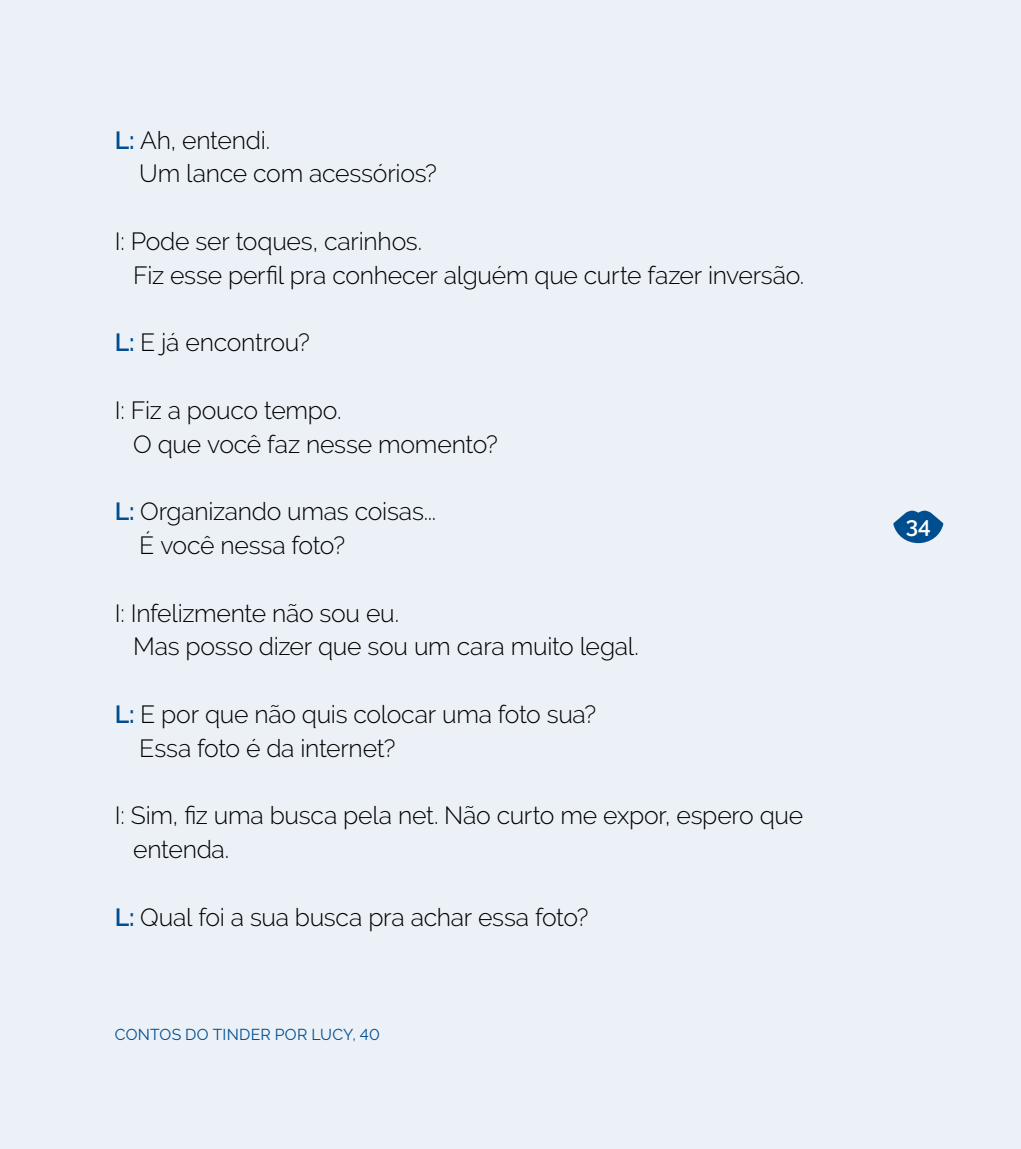
<style>
.page{position:relative;width:1021px;height:1149px;background:#fff}
.page>*{position:absolute;margin:0;border:0;box-sizing:border-box;transform-origin:0 0}
.t1{font:300 24.75px/33.8px "Raleway";letter-spacing:-.01em;color:#000}
.t2{font:600 22.5px "Raleway";color:#fff}
.t3{font:15.75px "Raleway";letter-spacing:.02em;color:#004d90}
.s1{font-weight:600;color:#004d90}
</style>
<div class="page">
<div style="left:0;top:0;width:1020px;height:1148px;background:#ebf1f6"></div>
<svg style="left:893px;top:510px;width:50px;height:33px"></svg>
<p class="t1" style="left:139px;top:123px;width:299px;text-indent:-24px"><span class="s1">L:</span> Ah, entendi.<br>Um lance com acessórios?</p>
<p class="t1" style="left:133px;top:224px;width:672px;text-indent:-18px">I: Pode ser toques, carinhos.<br>Fiz esse perfil pra conhecer alguém que curte fazer inversão.</p>
<p class="t1" style="left:115px;top:325px;width:196px"><span class="s1">L:</span> E já encontrou?</p>
<p class="t1" style="left:133px;top:393px;width:366px;text-indent:-18px">I: Fiz a pouco tempo.<br>O que você faz nesse momento?</p>
<p class="t1" style="left:139px;top:494px;width:298px;text-indent:-24px"><span class="s1">L:</span> Organizando umas coisas...<br>É você nessa foto?</p>
<p class="t1" style="left:133px;top:595px;width:507px;text-indent:-18px">I: Infelizmente não sou eu.<br>Mas posso dizer que sou um cara muito legal.</p>
<p class="t1" style="left:139px;top:697px;width:458px;text-indent:-24px"><span class="s1">L:</span> E por que não quis colocar uma foto sua?<br>Essa foto é da internet?</p>
<p class="t1" style="left:133px;top:798px;width:671px;text-indent:-18px">I: Sim, fiz uma busca pela net. Não curto me expor, espero que entenda.</p>
<p class="t1" style="left:115px;top:899px;width:475px"><span class="s1">L:</span> Qual foi a sua busca pra achar essa foto?</p>
<p class="t3" style="left:115px;top:1025px;width:266px">CONTOS DO TINDER POR LUCY, 40</p>
<p class="t2" style="left:905px;top:512px;width:27px">34</p>
</div>
